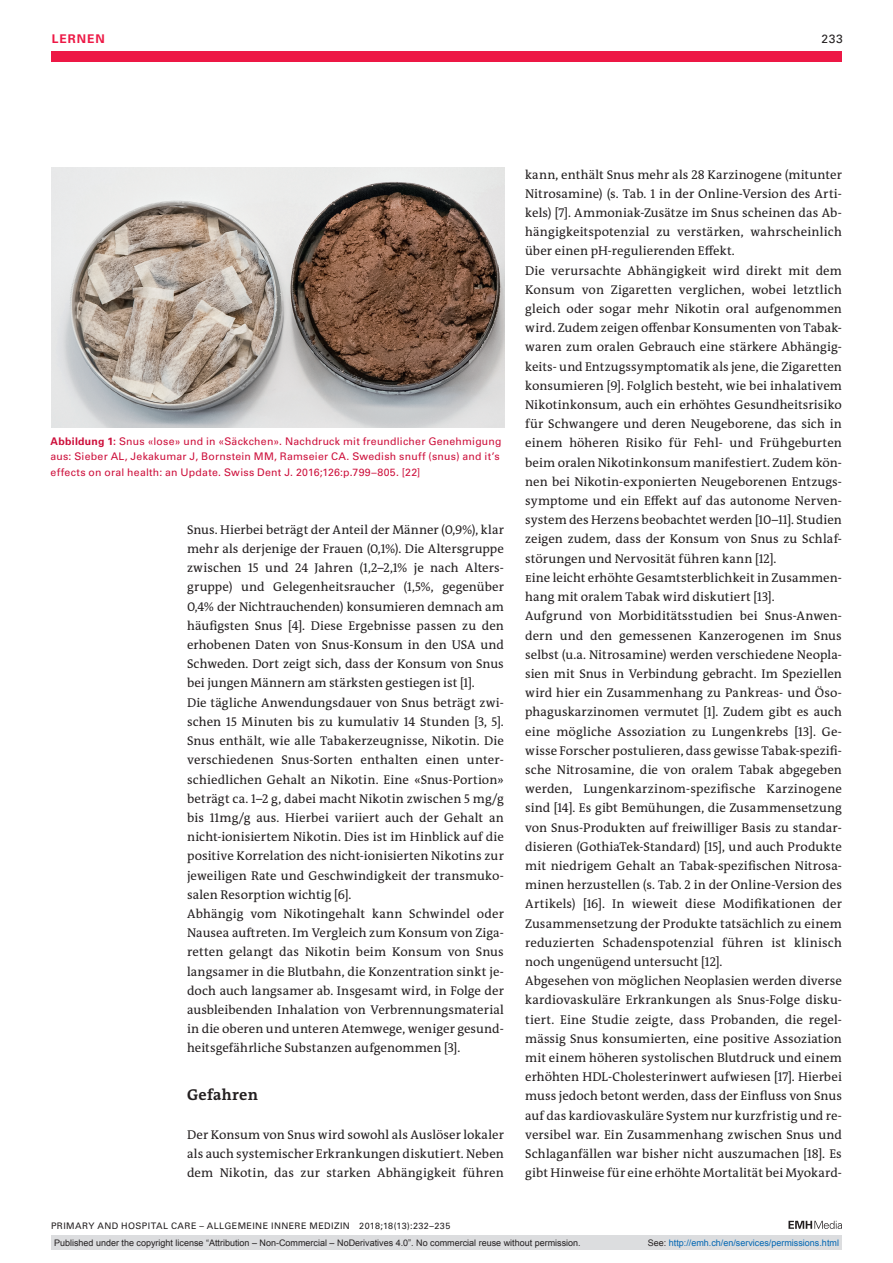
<style>
.page{position:relative;width:893px;height:1263px;background:#fff}
.page>*{position:absolute;margin:0;border:0;box-sizing:border-box;transform-origin:0 0}
.t1{font:700 15.75px "The Antiqua B W7";letter-spacing:.015em;color:#231f20}
.t2{font:12.75px/19.2px "The Antiqua B W5 Plain";letter-spacing:.005em;color:#231f20}
.t3{font:700 12px "Univers LT Std";color:#ed1845}
.t4{font:12px "Univers LT Std";color:#231f20}
.t5{font:10.5px/15.8px "Univers LT Std";letter-spacing:.02em;color:#cd0f3b}
.t6{font:9px "Arial";color:#231f20}
.t7{font:9px "Univers LT Std";letter-spacing:.05em;color:#231f20}
.t8{font:9px "Arial";color:#0166b3}
.s1{font-weight:700}
.s2{color:#231f20}
</style>
<div class="page">
<div style="left:51px;top:51px;width:791px;height:11px;background:#ed1845"></div>
<svg style="left:788px;top:1221px;width:54px;height:8px"></svg>
<img style="left:51px;top:168px;width:453px;height:259px">
<div style="left:51px;top:1235px;width:791px;height:15px;background:#dcdddf"></div>
<p class="t3" style="left:52px;top:31px;width:18px">LERNEN</p>
<p class="t4" style="left:821px;top:31px;width:23px">233</p>
<p class="t5" style="left:51px;top:433px;width:453px"><span class="s1">ABBILDUNG 1:</span> Snus «lose» und in «Säckchen». Nachdruck mit freundlicher Genehmigung aus: Sieber AL, Jekakumar J, Bornstein MM, Ramseier CA. Swedish snuff (snus) and it’s effects on oral health: an Update. Swiss Dent J. 2016;126:p.799–805. [22]</p>
<p class="t2" style="left:187px;top:520px;width:318px">Snus. Hierbei beträgt der Anteil der Männer (0,9%), klar mehr als derjenige der Frauen (0,1%). Die Altersgruppe zwischen 15 und 24 Jahren (1,2–2,1% je nach Alters&shy;gruppe) und Gelegenheitsraucher (1,5%, gegenüber 0,4% der Nichtrauchenden) konsumieren demnach am häufigsten Snus [4]. Diese Ergebnisse passen zu den erhobenen Daten von Snus-Konsum in den USA und Schweden. Dort zeigt sich, dass der Konsum von Snus bei jungen Männern am stärksten gestiegen ist [1].<br>Die tägliche Anwendungsdauer von Snus beträgt zwi&shy;schen 15 Minuten bis zu kumulativ 14 Stunden [3, 5].<br>Snus enthält, wie alle Tabakerzeugnisse, Nikotin. Die verschiedenen Snus-Sorten enthalten einen unter&shy;schiedlichen Gehalt an Nikotin. Eine «Snus-Portion» beträgt ca. 1–2 g, dabei macht Nikotin zwischen 5 mg/g bis 11mg/g aus. Hierbei variiert auch der Gehalt an nicht-ionisiertem Nikotin. Dies ist im Hinblick auf die positive Korrelation des nicht-ionisierten Nikotins zur jeweiligen Rate und Geschwindigkeit der transmuko&shy;salen Resorption wichtig [6].<br>Abhängig vom Nikotingehalt kann Schwindel oder Nausea auftreten. Im Vergleich zum Konsum von Ziga&shy;retten gelangt das Nikotin beim Konsum von Snus langsamer in die Blutbahn, die Konzentration sinkt je&shy;doch auch langsamer ab. Insgesamt wird, in Folge der ausbleibenden Inhalation von Verbrennungsmaterial in die oberen und unteren Atemwege, weniger gesund&shy;heitsgefährliche Substanzen aufgenommen [3].</p>
<p class="t1" style="left:187px;top:1085px;width:72px">Gefahren</p>
<p class="t2" style="left:187px;top:1125px;width:318px;text-align:justify">Der Konsum von Snus wird sowohl als Auslöser lokaler als auch systemischer Erkrankungen diskutiert. Neben dem Nikotin, das zur starken Abhängigkeit führen</p>
<p class="t7" style="left:51px;top:1220px;width:401px">PRIMARY AND HOSPITAL CARE – ALLGEMEINE INNERE MEDIZIN 2018;18(13):232–235</p>
<p class="t2" style="left:525px;top:165px;width:318px">kann, enthält Snus mehr als 28 Karzinogene (mitunter Nitrosamine) (s. Tab. 1 in der Online-Version des Arti&shy;kels) [7]. Ammoniak-Zusätze im Snus scheinen das Ab&shy;hängigkeitspotenzial zu verstärken, wahrscheinlich über einen pH-regulierenden Effekt.<br>Die verursachte Abhängigkeit wird direkt mit dem Konsum von Zigaretten verglichen, wobei letztlich gleich oder sogar mehr Nikotin oral aufgenommen wird. Zudem zeigen offenbar Konsumenten von Tabak&shy;waren zum oralen Gebrauch eine stärkere Abhängig&shy;keits- und Entzugssymptomatik als jene, die Zigaretten konsumieren [9]. Folglich besteht, wie bei inhalativem Nikotinkonsum, auch ein erhöhtes Gesundheitsrisiko für Schwangere und deren Neugeborene, das sich in einem höheren Risiko für Fehl- und Frühgeburten beim oralen Nikotinkonsum manifestiert. Zudem kön&shy;nen bei Nikotin-exponierten Neugeborenen Entzugs&shy;symptome und ein Effekt auf das autonome Nerven&shy;system des Herzens beobachtet werden [10–11]. Studien zeigen zudem, dass der Konsum von Snus zu Schlaf&shy;störungen und Nervosität führen kann [12].<br>Eine leicht erhöhte Gesamtsterblichkeit in Zusammen&shy;hang mit oralem Tabak wird diskutiert [13].<br>Aufgrund von Morbiditätsstudien bei Snus-Anwen&shy;dern und den gemessenen Kanzerogenen im Snus selbst (u.a. Nitrosamine) werden verschiedene Neopla&shy;sien mit Snus in Verbindung gebracht. Im Speziellen wird hier ein Zusammenhang zu Pankreas- und Öso&shy;phaguskarzinomen vermutet [1]. Zudem gibt es auch eine mögliche Assoziation zu Lungenkrebs [13]. Ge&shy;wisse Forscher postulieren, dass gewisse Tabak-spezifi&shy;sche Nitrosamine, die von oralem Tabak abgegeben werden, Lungenkarzinom-spezifische Karzinogene sind [14]. Es gibt Bemühungen, die Zusammensetzung von Snus-Produkten auf freiwilliger Basis zu standar&shy;disieren (GothiaTek-Standard) [15], und auch Produkte mit niedrigem Gehalt an Tabak-spezifischen Nitrosa&shy;minen herzustellen (s. Tab. 2 in der Online-Version des Artikels) [16]. In wieweit diese Modifikationen der Zusammensetzung der Produkte tatsächlich zu einem reduzierten Schadenspotenzial führen ist klinisch noch ungenügend untersucht [12].<br>Abgesehen von möglichen Neoplasien werden diverse kardiovaskuläre Erkrankungen als Snus-Folge disku&shy;tiert. Eine Studie zeigte, dass Probanden, die regel&shy;mässig Snus konsumierten, eine positive Assoziation mit einem höheren systolischen Blutdruck und einem erhöhten HDL-Cholesterinwert aufwiesen [17]. Hierbei muss jedoch betont werden, dass der Einfluss von Snus auf das kardiovaskuläre System nur kurzfristig und re&shy;versibel war. Ein Zusammenhang zwischen Snus und Schlaganfällen war bisher nicht auszumachen [18]. Es gibt Hinweise für eine erhöhte Mortalität bei Myokard-</p>
<p class="t6" style="left:54px;top:1237px;width:528px">Published under the copyright license “Attribution – Non-Commercial – NoDerivatives 4.0”. No commercial reuse without permission.</p>
<p class="t8" style="left:648px;top:1237px;width:193px"><span class="s2">See:</span> http://emh.ch/en/services/permissions.html</p>
</div>
